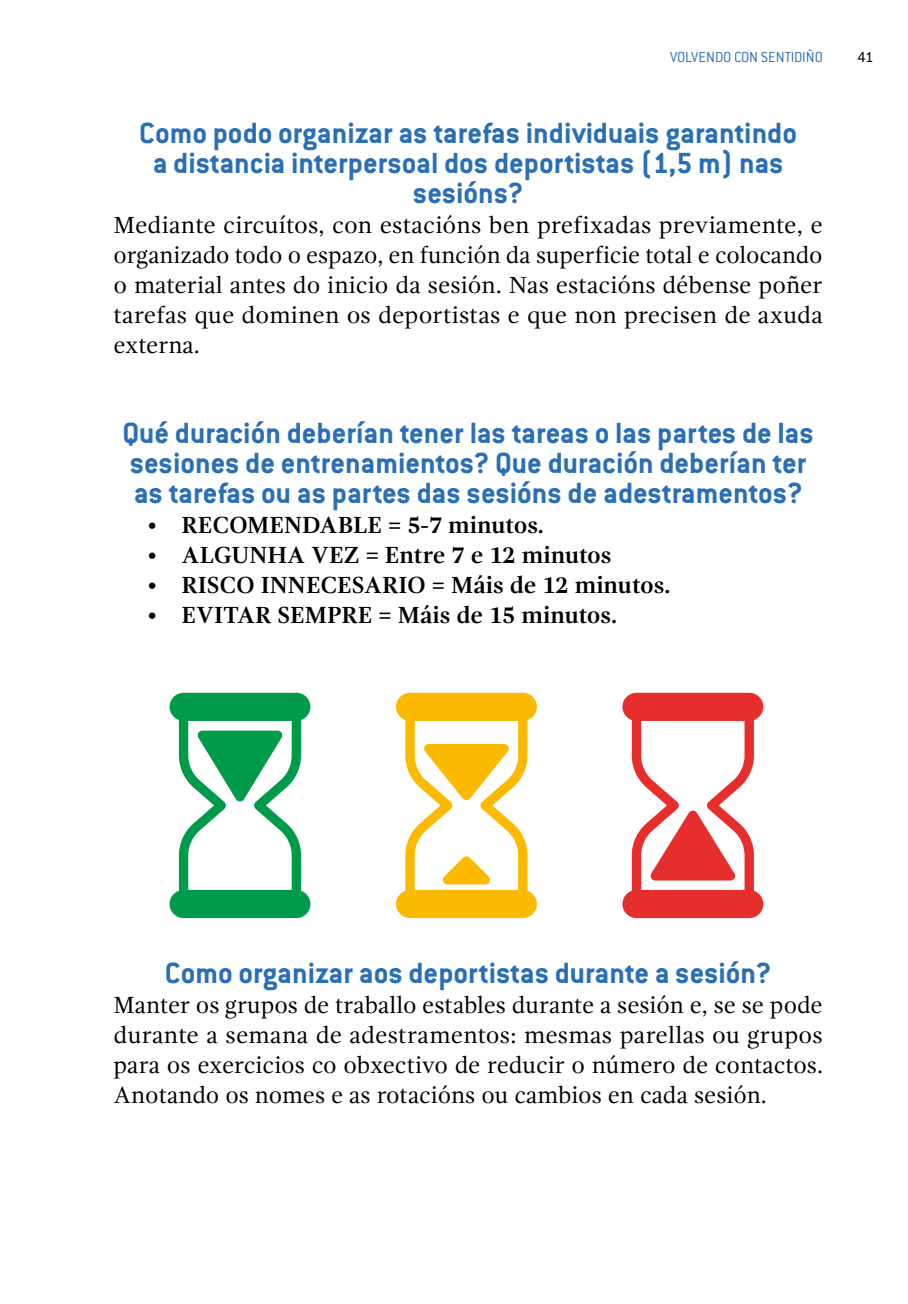
<style>
.page{position:relative;width:908px;height:1304px;background:#fff}
.page>*{position:absolute;margin:0;border:0;box-sizing:border-box;transform-origin:0 0}
.t1{font:700 32px/30px "Conduit ITC Std";color:#2a6fb6;text-align:center}
.t2{font:24px/30px "Gandhi Serif";color:#000;text-align:justify}
.t3{font:700 24px "Gandhi Serif";color:#000}
.t4{font:300 16px "Conduit ITC Std";letter-spacing:-.01em;color:#2a6fb6}
.t5{font:16px "Conduit ITC Std";color:#000}
.s1{font-weight:400}
</style>
<div class="page">
<svg style="left:169px;top:693px;width:141px;height:225px"></svg>
<svg style="left:396px;top:693px;width:140px;height:225px"></svg>
<svg style="left:622px;top:693px;width:141px;height:225px"></svg>
<p class="t4" style="left:670px;top:47px;width:154px">VOLVENDO CON SENTIDIÑO</p>
<p class="t5" style="left:857px;top:47px;width:18px">41</p>
<h1 class="t1" style="left:139px;top:117px;width:659px">Como podo organizar as tarefas individuais garantindo a distancia interpersoal dos deportistas (1,5 m) nas sesións?</h1>
<p class="t2" style="left:113px;top:210px;width:710px">Mediante circuítos, con estacións ben prefixadas previamente, e organizado todo o espazo, en función da superficie total e colocando o material antes do inicio da sesión. Nas estacións débense poñer tarefas que dominen os deportistas e que non precisen de axuda externa.</p>
<h1 class="t1" style="left:122px;top:417px;width:692px;text-align:left">Qué duración deberían tener las tareas o las partes de las sesiones de entrenamientos? Que duración deberían ter as tarefas ou as partes das sesións de adestramentos?</h1>
<p class="t3" style="left:147px;top:512px;width:398px"><span class="s1">•</span> RECOMENDABLE = 5-7 minutos.</p>
<p class="t3" style="left:147px;top:542px;width:465px"><span class="s1">•</span> ALGUNHA VEZ = Entre 7 e 12 minutos</p>
<p class="t3" style="left:147px;top:572px;width:524px"><span class="s1">•</span> RISCO INNECESARIO = Máis de 12 minutos.</p>
<p class="t3" style="left:147px;top:602px;width:471px"><span class="s1">•</span> EVITAR SEMPRE = Máis de 15 minutos.</p>
<h1 class="t1" style="left:165px;top:957px;width:607px">Como organizar aos deportistas durante a sesión?</h1>
<p class="t2" style="left:113px;top:990px;width:710px">Manter os grupos de traballo estables durante a sesión e, se se pode durante a semana de adestramentos: mesmas parellas ou grupos para os exercicios co obxectivo de reducir o número de contactos.<br>Anotando os nomes e as rotacións ou cambios en cada sesión.</p>
</div>
